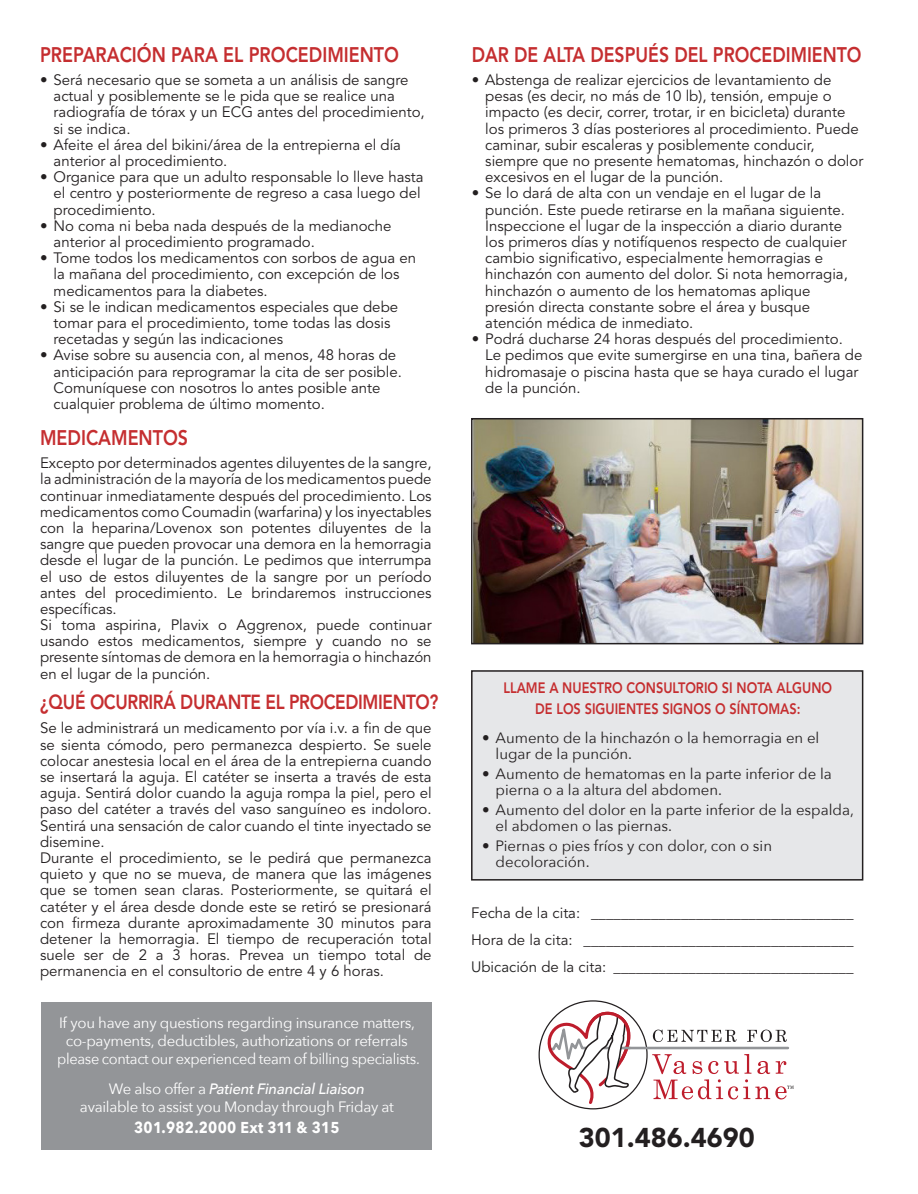
<style>
.page{position:relative;width:918px;height:1194px;background:#fff}
.page>*{position:absolute;margin:0;border:0;box-sizing:border-box;transform-origin:0 0}
.t1{font:900 27px "Avenir";color:#231f20}
.t2{font:800 21px "Avenir";color:#c52e30;scale:.85 1}
.t3{font:800 21px "Avenir";color:#c52e30;scale:.84 1}
.List_Paragraph{font:800 20.25px "Avenir";letter-spacing:-.02em;color:#c52e30;scale:.85 1}
.t4{font:700 15.75px "Avenir Next";letter-spacing:.02em;color:#fff;scale:.9 1}
.List_Paragraph-2{font:15px/16.2px "Avenir";color:#231f20}
.List_Paragraph-3{font:15px/16.5px "Avenir Next";color:#231f20}
.t5{font:15px/18px "Avenir Next";letter-spacing:-.02em;color:#fff;text-align:center}
.t6{font:800 15px/21px "Avenir";color:#c52e30;text-align:center;scale:.85 1}
.t7{font:italic 500 15px "Avenir Next";letter-spacing:-.02em;color:#fff}
.s1{font-weight:400;font-style:normal}
.s2{color:#212121}
</style>
<div class="page">
<img style="left:474px;top:421px;width:386px;height:220px">
<div style="left:471px;top:418px;width:392px;height:226px;border:2px solid #231f20"></div>
<div style="left:472px;top:670px;width:390px;height:209px;background:#e6e7e9"></div>
<div style="left:471px;top:670px;width:392px;height:210px;border:2px solid #231f20"></div>
<svg style="left:539px;top:1000px;width:108px;height:108px"></svg>
<svg style="left:547px;top:1004px;width:247px;height:101px"></svg>
<div style="left:41px;top:1002px;width:391px;height:147px;background:#939598"></div>
<p class="t2" style="left:40px;top:42px;width:424px">PREPARACIÓN PARA EL PROCEDIMIENTO</p>
<p class="List_Paragraph-2" style="left:54px;top:72px;width:373px;text-indent:-14px">• Será necesario que se someta a un análisis de sangre actual y posiblemente se le pida que se realice una radiografía de tórax y un ECG antes del procedimiento, si se indica.</p>
<p class="List_Paragraph-2" style="left:54px;top:137px;width:349px;text-indent:-14px">• Afeite el área del bikini/área de la entrepierna el día anterior al procedimiento.</p>
<p class="List_Paragraph-2" style="left:54px;top:169px;width:372px;text-indent:-14px">• Organice para que un adulto responsable lo lleve hasta el centro y posteriormente de regreso a casa luego del procedimiento.</p>
<p class="List_Paragraph-2" style="left:54px;top:218px;width:339px;text-indent:-14px">• No coma ni beba nada después de la medianoche anterior al procedimiento programado.</p>
<p class="List_Paragraph-2" style="left:54px;top:250px;width:364px;text-indent:-14px">• Tome todos los medicamentos con sorbos de agua en la mañana del procedimiento, con excepción de los medicamentos para la diabetes.</p>
<p class="List_Paragraph-2" style="left:54px;top:299px;width:346px;text-indent:-14px">• Si se le indican medicamentos especiales que debe tomar para el procedimiento, tome todas las dosis recetadas y según las indicaciones</p>
<p class="List_Paragraph-2" style="left:54px;top:347px;width:350px;text-indent:-14px">• Avise sobre su ausencia con, al menos, 48 horas de anticipación para reprogramar la cita de ser posible.<br>Comuníquese con nosotros lo antes posible ante cualquier problema de último momento.</p>
<p class="t2" style="left:40px;top:425px;width:176px">MEDICAMENTOS</p>
<p class="List_Paragraph-2" style="left:40px;top:455px;width:393px;text-align:justify">Excepto por determinados agentes diluyentes de la sangre, la administración de la mayoría de los medicamentos puede continuar inmediatamente después del procedimiento. Los medicamentos como Coumadin (warfarina) y los inyectables con la heparina/Lovenox son potentes diluyentes de la sangre que pueden provocar una demora en la hemorragia desde el lugar de la punción. Le pedimos que interrumpa el uso de estos diluyentes de la sangre por un período antes del procedimiento. Le brindaremos instrucciones específicas.</p>
<p class="List_Paragraph-2" style="left:40px;top:617px;width:393px;text-align:justify">Si toma aspirina, Plavix o Aggrenox, puede continuar usando estos medicamentos, siempre y cuando no se presente síntomas de demora en la hemorragia o hinchazón en el lugar de la punción.</p>
<p class="List_Paragraph" style="left:40px;top:690px;width:470px">¿QUÉ OCURRIRÁ DURANTE EL PROCEDIMIENTO?</p>
<p class="List_Paragraph-2" style="left:40px;top:720px;width:393px;text-align:justify">Se le administrará un medicamento por vía i.v. a fin de que se sienta cómodo, pero permanezca despierto. Se suele colocar anestesia local en el área de la entrepierna cuando se insertará la aguja. El catéter se inserta a través de esta aguja. Sentirá dolor cuando la aguja rompa la piel, pero el paso del catéter a través del vaso sanguíneo es indoloro.<br>Sentirá una sensación de calor cuando el tinte inyectado se disemine.</p>
<p class="List_Paragraph-2" style="left:40px;top:850px;width:393px;text-align:justify">Durante el procedimiento, se le pedirá que permanezca quieto y que no se mueva, de manera que las imágenes que se tomen sean claras. Posteriormente, se quitará el catéter y el área desde donde este se retiró se presionará con firmeza durante aproximadamente 30 minutos para detener la hemorragia. El tiempo de recuperación total suele ser de 2 a 3 horas. Prevea un tiempo total de permanencia en el consultorio de entre 4 y 6 horas.</p>
<p class="t5" style="left:59px;top:1013px;width:358px">If you have any questions regarding insurance matters, co-payments, deductibles, authorizations or referrals</p>
<p class="t5" style="left:57px;top:1049px;width:364px">please contact our experienced team of billing specialists.</p>
<p class="t7" style="left:109px;top:1075px;width:257px"><span class="s1">We also offer a</span> Patient Financial Liaison</p>
<p class="t5" style="left:80px;top:1097px;width:315px">available to assist you Monday through Friday at</p>
<p class="t4" style="left:134px;top:1113px;width:230px">301.982.2000 Ext 311 &amp; 315</p>
<p class="t3" style="left:472px;top:42px;width:465px">DAR DE ALTA DESPUÉS DEL PROCEDIMIENTO</p>
<p class="List_Paragraph-2" style="left:485px;top:72px;width:380px;text-indent:-14px">• Abstenga de realizar ejercicios de levantamiento de pesas (es decir, no más de 10 lb), tensión, empuje o impacto (es decir, correr, trotar, ir en bicicleta) durante los primeros 3 días posteriores al procedimiento. Puede caminar, subir escaleras y posiblemente conducir, siempre que no presente hematomas, hinchazón o dolor excesivos en el lugar de la punción.</p>
<p class="List_Paragraph-2" style="left:485px;top:185px;width:364px;text-indent:-14px">• Se lo dará de alta con un vendaje en el lugar de la punción. Este puede retirarse en la mañana siguiente.<br>Inspeccione el lugar de la inspección a diario durante los primeros días y notifíquenos respecto de cualquier cambio significativo, especialmente hemorragias e hinchazón con aumento del dolor. Si nota hemorragia, hinchazón o aumento de los hematomas aplique presión directa constante sobre el área y busque atención médica de inmediato.</p>
<p class="List_Paragraph-2" style="left:485px;top:331px;width:378px;text-indent:-14px">• Podrá ducharse 24 horas después del procedimiento.<br>Le pedimos que evite sumergirse en una tina, bañera de hidromasaje o piscina hasta que se haya curado el lugar de la punción.</p>
<p class="t6" style="left:503px;top:677px;width:388px">LLAME A NUESTRO CONSULTORIO SI NOTA ALGUNO<br>DE LOS SIGUIENTES SIGNOS O SÍNTOMAS:</p>
<p class="List_Paragraph-3" style="left:495px;top:728px;width:325px;text-indent:-14px">• Aumento de la hinchazón o la hemorragia en el lugar de la punción.</p>
<p class="List_Paragraph-3" style="left:495px;top:764px;width:338px;text-indent:-14px">• Aumento de hematomas en la parte inferior de la pierna o a la altura del abdomen.</p>
<p class="List_Paragraph-3" style="left:495px;top:800px;width:360px;text-indent:-14px">• Aumento del dolor en la parte inferior de la espalda, el abdomen o las piernas.</p>
<p class="List_Paragraph-3" style="left:495px;top:836px;width:278px;text-indent:-14px">• Piernas o pies fríos y con dolor, con o sin decoloración.</p>
<p class="List_Paragraph-2" style="left:471px;top:904px;width:384px">Fecha de la cita: ___________________________________</p>
<p class="List_Paragraph-2" style="left:471px;top:926px;width:384px;line-height:27px">Hora de la cita: ____________________________________<br><span class="s2">Ubicación</span> de la cita: ________________________________</p>
<p class="t1" style="left:579px;top:1120px;width:177px">301.486.4690</p>
</div>
